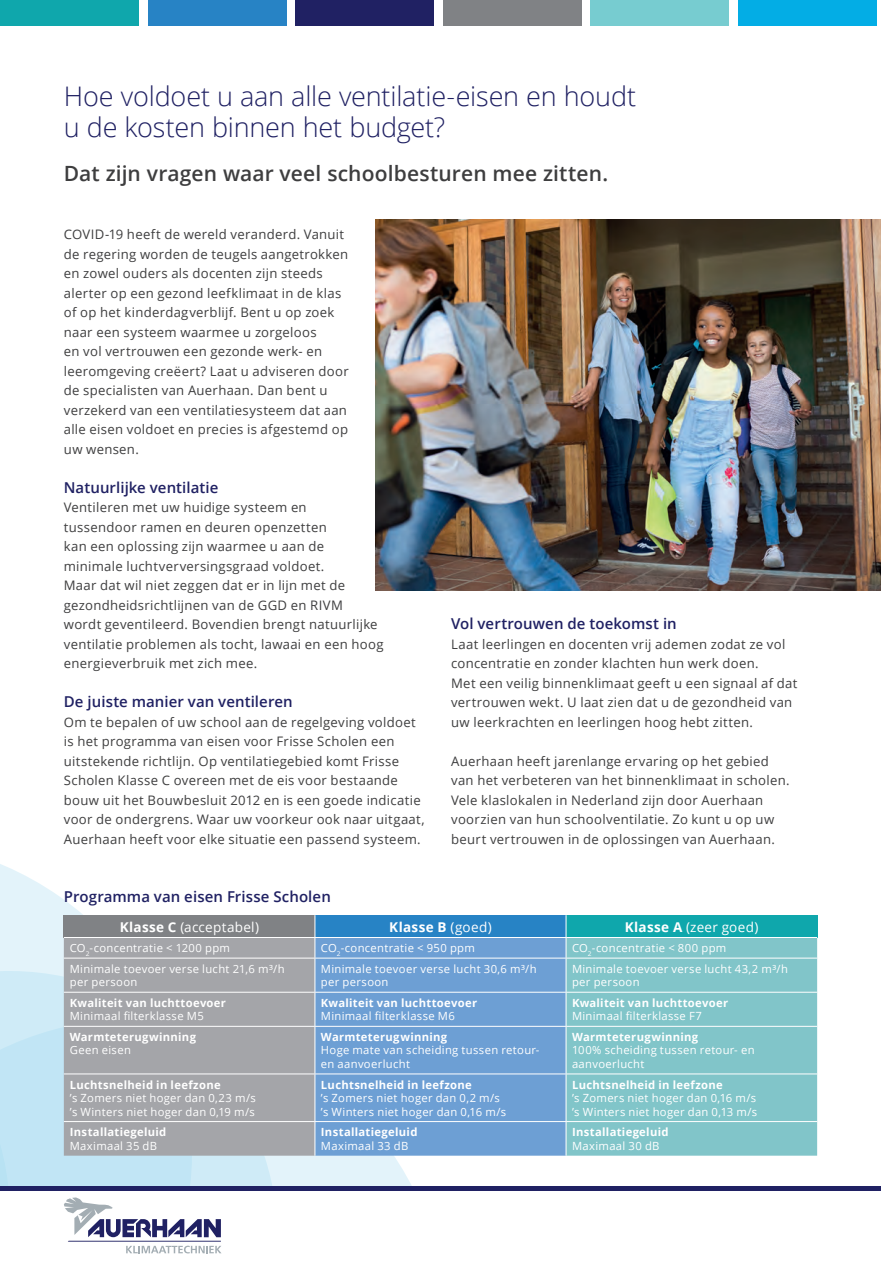
<style>
.page{position:relative;width:881px;height:1263px;background:#fff}
.page>*{position:absolute;margin:0;border:0;box-sizing:border-box;transform-origin:0 0}
.Kopje{font:300 27px/31.5px "Open Sans";letter-spacing:-.005em;color:#202163}
.Bodytekst{font:600 21px "Open Sans";letter-spacing:.005em;color:#3e3e3f}
.Kopje-2{font:600 15px "Open Sans";letter-spacing:.005em;color:#202163}
.Bodytekst-2{font:13.5px "Open Sans";letter-spacing:.02em;color:#fff}
.Bodytekst-3{font:700 13.5px "Open Sans";letter-spacing:.025em;color:#fff}
.Bodytekst-4{font:13.2px/19.5px "Open Sans";letter-spacing:.02em;color:#3e3e3f}
.Bodytekst-5{font:11.25px/13.5px "Open Sans";letter-spacing:.03em;color:#fff}
.Bodytekst-6{font:700 11.25px/13.5px "Open Sans";letter-spacing:.025em;color:#fff}
.s1{font-weight:700}
.s2{font-weight:400}
</style>
<div class="page">
<div style="left:278px;top:1156px;width:134px;height:30px;background:#e3f3fa"></div>
<svg style="left:0;top:864px;width:83px;height:107px;fill:#e3f3fa"></svg>
<svg style="left:0;top:947px;width:10px;height:24px"></svg>
<svg style="left:0;top:971px;width:278px;height:215px;background:#c5e7f5"></svg>
<div style="left:0;top:1186px;width:880px;height:5px;background:#202163"></div>
<svg style="left:64px;top:1197px;width:157px;height:56px"></svg>
<div style="left:0;top:0;width:139px;height:26px;background:#0fa7ac"></div>
<div style="left:295px;top:0;width:139px;height:26px;background:#202163"></div>
<div style="left:590px;top:0;width:138px;height:26px;background:#77ccd0"></div>
<div style="left:737px;top:0;width:139px;height:26px;background:#03ade5"></div>
<div style="left:147px;top:0;width:139px;height:26px;background:#2783c5"></div>
<div style="left:442px;top:0;width:139px;height:26px;background:#808285"></div>
<div style="left:64px;top:915px;width:251px;height:22px;background:#808285"></div>
<div style="left:315px;top:915px;width:251px;height:22px;background:#2783c5"></div>
<div style="left:566px;top:915px;width:250px;height:22px;background:#0fa7ac"></div>
<div style="left:64px;top:938px;width:250px;height:218px;background:#a4a5a9"></div>
<div style="left:315px;top:938px;width:250px;height:218px;background:#6d9fd4"></div>
<div style="left:566px;top:938px;width:250px;height:218px;background:#81c5c9"></div>
<hr style="left:64px;top:958px;width:251px;height:1px;background:#fff">
<hr style="left:315px;top:958px;width:251px;height:1px;background:#fff">
<hr style="left:566px;top:958px;width:250px;height:1px;background:#fff">
<hr style="left:64px;top:992px;width:251px;height:1px;background:#fff">
<hr style="left:315px;top:992px;width:251px;height:1px;background:#fff">
<hr style="left:566px;top:992px;width:250px;height:1px;background:#fff">
<hr style="left:64px;top:1026px;width:251px;height:1px;background:#fff">
<hr style="left:315px;top:1026px;width:251px;height:1px;background:#fff">
<hr style="left:566px;top:1026px;width:250px;height:1px;background:#fff">
<hr style="left:64px;top:1073px;width:251px;height:1px;background:#fff">
<hr style="left:315px;top:1073px;width:251px;height:1px;background:#fff">
<hr style="left:566px;top:1073px;width:250px;height:1px;background:#fff">
<hr style="left:64px;top:1121px;width:251px;height:1px;background:#fff">
<hr style="left:315px;top:1121px;width:251px;height:1px;background:#fff">
<hr style="left:566px;top:1121px;width:250px;height:1px;background:#fff">
<svg style="left:314px;top:915px;width:1px;height:43px"></svg>
<svg style="left:565px;top:915px;width:1px;height:43px"></svg>
<hr style="left:64px;top:937px;width:251px;height:1px;background:#fff">
<hr style="left:315px;top:937px;width:251px;height:1px;background:#fff">
<img style="left:375px;top:220px;width:505px;height:370px">
<p class="Kopje" style="left:64px;top:79px;width:573px">Hoe voldoet u aan alle ventilatie-eisen en houdt u de kosten binnen het budget?</p>
<p class="Bodytekst" style="left:64px;top:159px;width:545px">Dat zijn vragen waar veel schoolbesturen mee zitten.</p>
<p class="Bodytekst-4" style="left:64px;top:224px;width:286px">COVID-19 heeft de wereld veranderd. Vanuit de regering worden de teugels aangetrokken en zowel ouders als docenten zijn steeds alerter op een gezond leefklimaat in de klas of op het kinderdagverblijf. Bent u op zoek naar een systeem waarmee u zorgeloos<br>en vol vertrouwen een gezonde werk- en leeromgeving creëert? Laat u adviseren door de specialisten van Auerhaan. Dan bent u verzekerd van een ventilatiesysteem dat aan alle eisen voldoet en precies is afgestemd op uw wensen.</p>
<p class="Kopje-2" style="left:64px;top:477px;width:156px">Natuurlijke ventilatie</p>
<p class="Bodytekst-4" style="left:64px;top:497px;width:321px">Ventileren met uw huidige systeem en<br>tussendoor ramen en deuren openzetten<br>kan een oplossing zijn waarmee u aan de minimale luchtverversingsgraad voldoet.<br>Maar dat wil niet zeggen dat er in lijn met de gezondheidsrichtlijnen van de GGD en RIVM wordt geventileerd. Bovendien brengt natuurlijke ventilatie problemen als tocht, lawaai en een hoog energieverbruik met zich mee.</p>
<p class="Kopje-2" style="left:64px;top:692px;width:230px">De juiste manier van ventileren</p>
<p class="Bodytekst-4" style="left:64px;top:712px;width:362px">Om te bepalen of uw school aan de regelgeving voldoet is het programma van eisen voor Frisse Scholen een uitstekende richtlijn. Op ventilatiegebied komt Frisse Scholen Klasse C overeen met de eis voor bestaande bouw uit het Bouwbesluit 2012 en is een goede indicatie voor de ondergrens. Waar uw voorkeur ook naar uitgaat, Auerhaan heeft voor elke situatie een passend systeem.</p>
<p class="Kopje-2" style="left:64px;top:887px;width:268px">Programma van eisen Frisse Scholen</p>
<p class="Kopje-2" style="left:451px;top:614px;width:227px">Vol vertrouwen de toekomst in</p>
<p class="Bodytekst-4" style="left:451px;top:634px;width:347px">Laat leerlingen en docenten vrij ademen zodat ze vol concentratie en zonder klachten hun werk doen.<br>Met een veilig binnenklimaat geeft u een signaal af dat vertrouwen wekt. U laat zien dat u de gezondheid van uw leerkrachten en leerlingen hoog hebt zitten.</p>
<p class="Bodytekst-4" style="left:451px;top:751px;width:340px">Auerhaan heeft jarenlange ervaring op het gebied van het verbeteren van het binnenklimaat in scholen.<br>Vele klaslokalen in Nederland zijn door Auerhaan voorzien van hun schoolventilatie. Zo kunt u op uw beurt vertrouwen in de oplossingen van Auerhaan.</p>
<p class="Bodytekst-2" style="left:120px;top:917px;width:141px"><span class="s1">Klasse C</span> (acceptabel)</p>
<p class="Bodytekst-3" style="left:389px;top:917px;width:104px">Klasse B <span class="s2">(goed)</span></p>
<p class="Bodytekst-2" style="left:624px;top:917px;width:135px"><span class="s1">Klasse A</span> (zeer goed)</p>
<p class="Bodytekst-5" style="left:70px;top:941px;width:162px">CO<sub>2</sub>-concentratie &lt; 1200 ppm</p>
<p class="Bodytekst-5" style="left:321px;top:941px;width:155px">CO<sub>2</sub>-concentratie &lt; 950 ppm</p>
<p class="Bodytekst-5" style="left:572px;top:941px;width:156px">CO<sub>2</sub>-concentratie &lt; 800 ppm</p>
<p class="Bodytekst-5" style="left:70px;top:961px;width:216px">Minimale toevoer verse lucht 21,6 m³/h per persoon</p>
<p class="Bodytekst-5" style="left:321px;top:961px;width:217px">Minimale toevoer verse lucht 30,6 m³/h per persoon</p>
<p class="Bodytekst-5" style="left:572px;top:961px;width:217px">Minimale toevoer verse lucht 43,2 m³/h per persoon</p>
<p class="Bodytekst-6" style="left:70px;top:996px;width:158px">Kwaliteit van luchttoevoer</p>
<p class="Bodytekst-5" style="left:70px;top:1009px;width:135px">Minimaal filterklasse M5</p>
<p class="Bodytekst-6" style="left:321px;top:996px;width:158px">Kwaliteit van luchttoevoer<br><span class="s2">Minimaal filterklasse M6</span></p>
<p class="Bodytekst-6" style="left:572px;top:996px;width:158px">Kwaliteit van luchttoevoer</p>
<p class="Bodytekst-5" style="left:572px;top:1009px;width:131px">Minimaal filterklasse F7</p>
<p class="Bodytekst-6" style="left:70px;top:1030px;width:128px">Warmteterugwinning</p>
<p class="Bodytekst-5" style="left:70px;top:1043px;width:63px">Geen eisen</p>
<p class="Bodytekst-6" style="left:321px;top:1030px;width:128px">Warmteterugwinning</p>
<p class="Bodytekst-5" style="left:321px;top:1043px;width:220px">Hoge mate van scheiding tussen retour&shy;en aanvoerlucht</p>
<p class="Bodytekst-6" style="left:572px;top:1030px;width:128px">Warmteterugwinning</p>
<p class="Bodytekst-5" style="left:572px;top:1043px;width:184px">100% scheiding tussen retour- en</p>
<p class="Bodytekst-5" style="left:572px;top:1057px;width:74px">aanvoerlucht</p>
<p class="Bodytekst-6" style="left:70px;top:1077px;width:152px">Luchtsnelheid in leefzone</p>
<p class="Bodytekst-5" style="left:70px;top:1091px;width:187px">’s Zomers niet hoger dan 0,23 m/s</p>
<p class="Bodytekst-5" style="left:70px;top:1104px;width:186px">’s Winters niet hoger dan 0,19 m/s</p>
<p class="Bodytekst-6" style="left:321px;top:1077px;width:152px">Luchtsnelheid in leefzone</p>
<p class="Bodytekst-5" style="left:321px;top:1091px;width:180px">’s Zomers niet hoger dan 0,2 m/s</p>
<p class="Bodytekst-5" style="left:321px;top:1104px;width:186px">’s Winters niet hoger dan 0,16 m/s</p>
<p class="Bodytekst-6" style="left:572px;top:1077px;width:152px">Luchtsnelheid in leefzone</p>
<p class="Bodytekst-5" style="left:572px;top:1091px;width:185px">’s Zomers niet hoger dan 0,16 m/s</p>
<p class="Bodytekst-5" style="left:572px;top:1104px;width:186px">’s Winters niet hoger dan 0,13 m/s</p>
<p class="Bodytekst-6" style="left:70px;top:1125px;width:98px">Installatiegeluid</p>
<p class="Bodytekst-5" style="left:70px;top:1138px;width:89px">Maximaal 35 dB</p>
<p class="Bodytekst-6" style="left:321px;top:1125px;width:98px">Installatiegeluid</p>
<p class="Bodytekst-5" style="left:321px;top:1138px;width:89px">Maximaal 33 dB</p>
<p class="Bodytekst-6" style="left:572px;top:1125px;width:98px">Installatiegeluid</p>
<p class="Bodytekst-5" style="left:572px;top:1138px;width:89px">Maximaal 30 dB</p>
</div>
